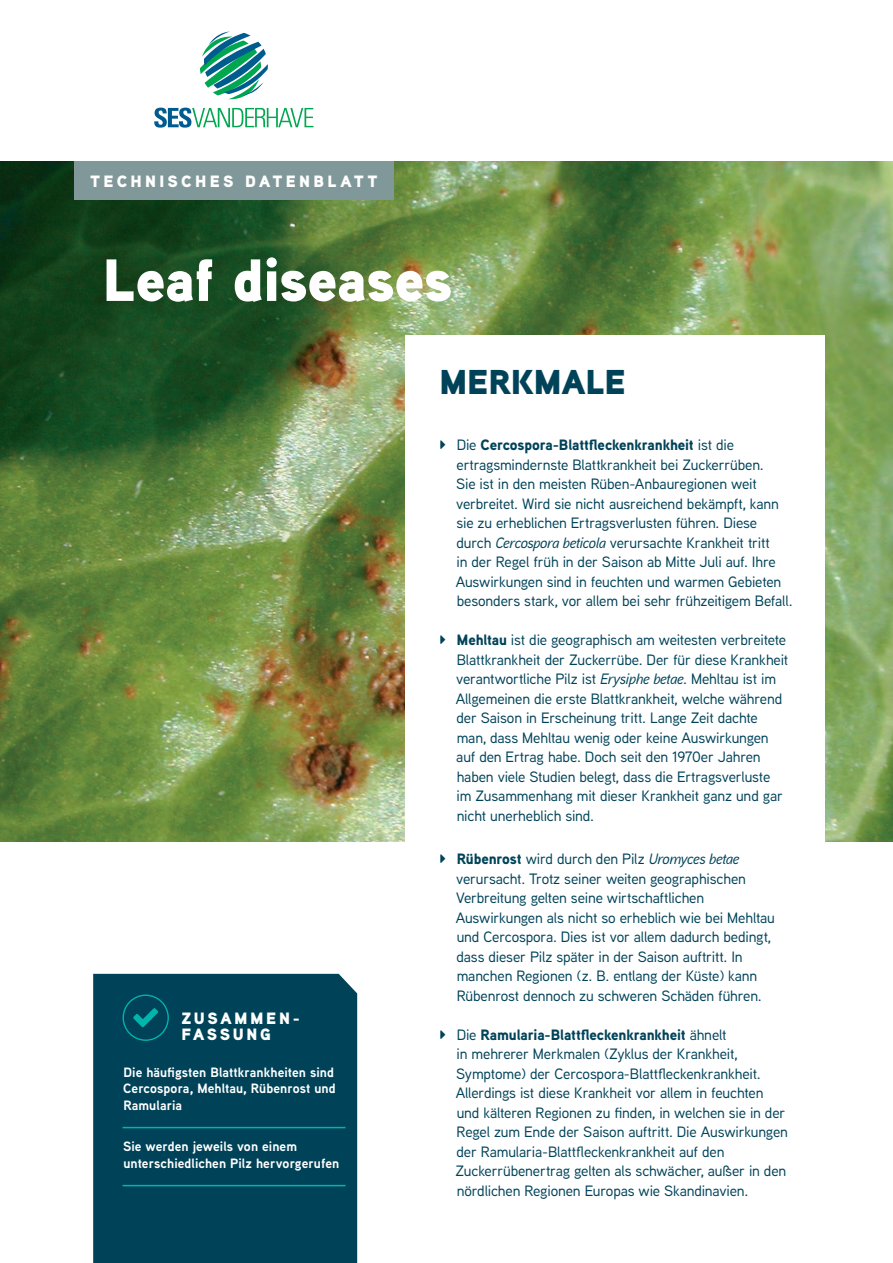
<style>
.page{position:relative;width:893px;height:1263px;background:#fff}
.page>*{position:absolute;margin:0;border:0;box-sizing:border-box;transform-origin:0 0}
.t1{font:900 59.55px "Aaux Next";letter-spacing:-.01em;color:#fff}
.t2{font:900 34.5px "Aaux Next";letter-spacing:.005em;color:#004359}
.t3{font:900 16.35px "Aaux Next";letter-spacing:.19em;color:#fff}
.t4{font:900 16.35px/15.6px "Aaux Next";letter-spacing:.165em;color:#fff}
.t5{font:500 15px/19.5px "Aaux Next";letter-spacing:-.01em;color:#004359}
.t6{font:700 13.5px/16.5px "Aaux Next";letter-spacing:.005em;color:#fff}
.s1{font-weight:900}
.s2{font-style:italic}
</style>
<div class="page">
<img style="left:0;top:162px;width:893px;height:680px">
<svg style="left:200px;top:32px;width:68px;height:68px"></svg>
<svg style="left:154px;top:108px;width:159px;height:20px"></svg>
<div style="left:93px;top:974px;width:264px;height:289px;background:#004359"></div>
<hr style="left:123px;top:1127px;width:222px;height:1px;background:#00b5ac">
<hr style="left:123px;top:1185px;width:222px;height:1px;background:#00b5ac">
<div style="left:123px;top:994px;width:46px;height:47px;border:1px solid #00b5ac;border-radius:50%"></div>
<svg style="left:133px;top:1008px;width:25px;height:19px"></svg>
<div style="left:405px;top:336px;width:419px;height:927px;background:#fff"></div>
<div style="left:74px;top:162px;width:320px;height:38px;background:#81989a"></div>
<p class="t3" style="left:90px;top:170px;width:289px">TECHNISCHES DATENBLATT</p>
<h1 class="t1" style="left:102px;top:237px;width:352px">Leaf diseases</h1>
<p class="t4" style="left:181px;top:1010px;width:120px">ZUSAMMEN-<br>FASSUNG</p>
<p class="t6" style="left:123px;top:1063px;width:214px">Die häufigsten Blattkrankheiten sind<br>Cercospora, Mehltau, Rübenrost und<br>Ramularia</p>
<p class="t6" style="left:123px;top:1138px;width:218px">Sie werden jeweils von einem unterschiedlichen Pilz hervorgerufen</p>
<h2 class="t2" style="left:440px;top:357px;width:187px">MERKMALE</h2>
<p class="t5" style="left:456px;top:435px;width:338px">Die <span class="s1">Cercospora-Blattfleckenkrankheit</span> ist die ertragsmindernste Blattkrankheit bei Zuckerrüben.<br>Sie ist in den meisten Rüben-Anbauregionen weit verbreitet. Wird sie nicht ausreichend bekämpft, kann sie zu erheblichen Ertragsverlusten führen. Diese durch <span class="s2">Cercospora beticola</span> verursachte Krankheit tritt<br>in der Regel früh in der Saison ab Mitte Juli auf. Ihre Auswirkungen sind in feuchten und warmen Gebieten besonders stark, vor allem bei sehr frühzeitigem Befall.</p>
<p class="t5" style="left:456px;top:630px;width:334px"><span class="s1">Mehltau</span> ist die geographisch am weitesten verbreitete Blattkrankheit der Zuckerrübe. Der für diese Krankheit verantwortliche Pilz ist <span class="s2">Erysiphe betae</span>. Mehltau ist im Allgemeinen die erste Blattkrankheit, welche während der Saison in Erscheinung tritt. Lange Zeit dachte man, dass Mehltau wenig oder keine Auswirkungen auf den Ertrag habe. Doch seit den 1970er Jahren haben viele Studien belegt, dass die Ertragsverluste<br>im Zusammenhang mit dieser Krankheit ganz und gar nicht unerheblich sind.</p>
<p class="t5" style="left:456px;top:849px;width:321px"><span class="s1">Rübenrost</span> wird durch den Pilz <span class="s2">Uromyces betae </span>verursacht. Trotz seiner weiten geographischen Verbreitung gelten seine wirtschaftlichen Auswirkungen als nicht so erheblich wie bei Mehltau und Cercospora. Dies ist vor allem dadurch bedingt, dass dieser Pilz später in der Saison auftritt. In manchen Regionen (z. B. entlang der Küste) kann Rübenrost dennoch zu schweren Schäden führen.</p>
<p class="t5" style="left:455px;top:1024px;width:334px">Die <span class="s1">Ramularia-Blattfleckenkrankheit</span> ähnelt<br>in mehrerer Merkmalen (Zyklus der Krankheit, Symptome) der Cercospora-Blattfleckenkrankheit.<br>Allerdings ist diese Krankheit vor allem in feuchten und kälteren Regionen zu finden, in welchen sie in der Regel zum Ende der Saison auftritt. Die Auswirkungen der Ramularia-Blattfleckenkrankheit auf den Zuckerrübenertrag gelten als schwächer, außer in den nördlichen Regionen Europas wie Skandinavien.</p>
</div>
